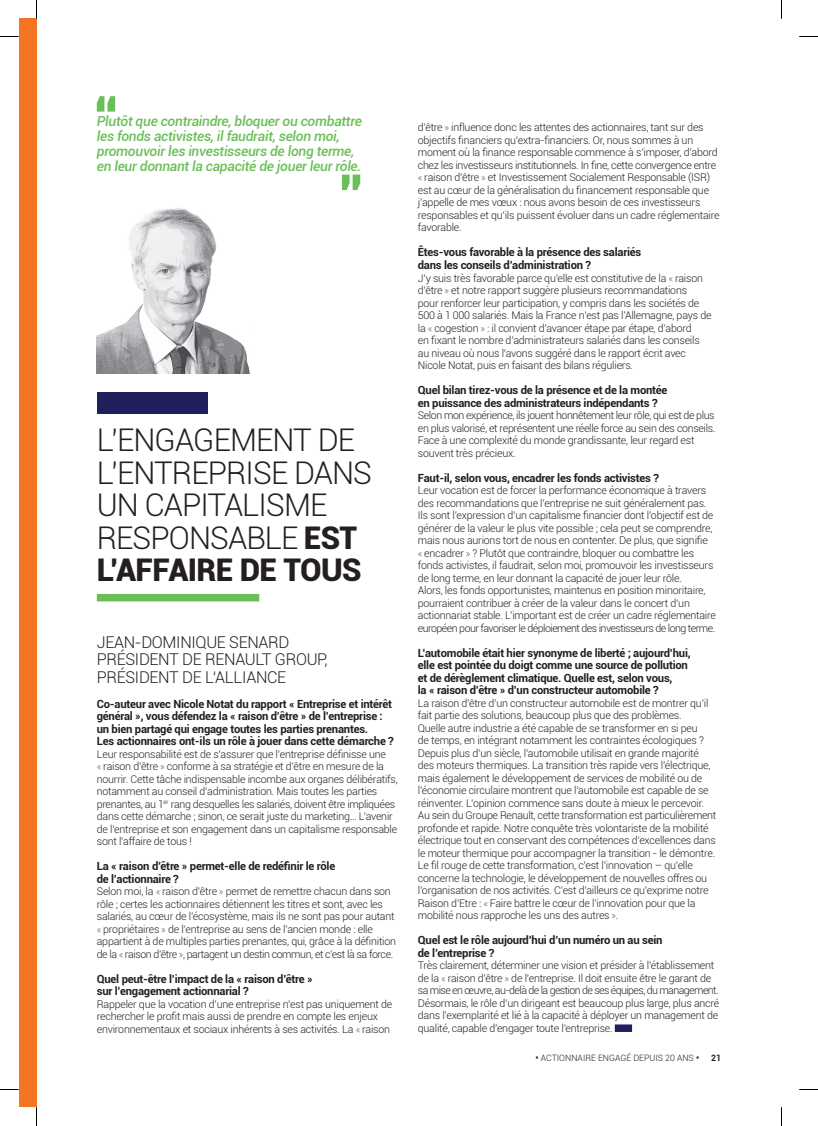
<style>
.page{position:relative;width:818px;height:1126px;background:#fff}
.page>*{position:absolute;margin:0;border:0;box-sizing:border-box;transform-origin:0 0}
.t1{font:300 31.25px/32.5px "Roboto";letter-spacing:-.03em;color:#231f20}
.t2{font:300 16.25px/17.5px "Roboto";letter-spacing:-.02em;color:#231f20}
.t3{font:italic 500 13.75px/15px "Roboto";letter-spacing:-.02em;color:#6bbf58}
.t4{font:700 11.25px/12.5px "Roboto";letter-spacing:-.02em;color:#231f20}
.t5{font:300 10.62px/12.5px "Roboto";letter-spacing:-.02em;color:#231f20}
.t6{font:300 8.75px "Roboto";color:#231f20}
.t7{font:700 8.75px "Roboto";color:#231f20}
.s1{font-weight:900}
.s2{font-weight:100}
.s3{font-weight:700}
</style>
<div class="page">
<div style="left:19px;top:19px;width:17px;height:1088px;background:#f47521"></div>
<div style="left:97px;top:594px;width:162px;height:7px;background:#6bbf58"></div>
<div style="left:614px;top:1024px;width:17px;height:7px;background:#201f5e"></div>
<div style="left:97px;top:392px;width:110px;height:21px;background:#201f5e"></div>
<img style="left:97px;top:208px;width:153px;height:165px">
<svg style="left:97px;top:96px;width:18px;height:16px"></svg>
<svg style="left:342px;top:174px;width:18px;height:16px"></svg>
<svg style="left:0;top:36px;width:19px;height:1px"></svg>
<svg style="left:799px;top:36px;width:18px;height:1px"></svg>
<svg style="left:0;top:1089px;width:19px;height:1px"></svg>
<svg style="left:799px;top:1089px;width:18px;height:1px"></svg>
<svg style="left:36px;top:0;width:1px;height:19px"></svg>
<svg style="left:36px;top:1107px;width:1px;height:18px"></svg>
<p class="t3" style="left:97px;top:113px;width:266px">Plutôt que contraindre, bloquer ou combattre les fonds activistes, il faudrait, selon moi, promouvoir les investisseurs de long terme, en leur donnant la capacité de jouer leur rôle.</p>
<h1 class="t1" style="left:97px;top:423px;width:276px">L’ENGAGEMENT DE<br>L’ENTREPRISE DANS<br>UN CAPITALISME<br>RESPONSABLE <span class="s1">EST<br>L’AFFAIRE DE TOUS</span></h1>
<h2 class="t2" style="left:97px;top:632px;width:232px">JEAN-DOMINIQUE SENARD<br>PRÉSIDENT DE RENAULT GROUP,<br>PRÉSIDENT DE L‘ALLIANCE</h2>
<p class="t4" style="left:97px;top:697px;width:298px">Co-auteur avec Nicole Notat du rapport « Entreprise et intérêt général », vous défendez la « raison d’être » de l’entreprise : un bien partagé qui engage toutes les parties prenantes.<br>Les actionnaires ont-ils un rôle à jouer dans cette démarche ?</p>
<p class="t5" style="left:97px;top:747px;width:302px">Leur responsabilité est de s’assurer que l’entreprise définisse une<br><span class="s2">«</span> raison d’être <span class="s2">»</span> conforme à sa stratégie et d’être en mesure de la nourrir. Cette tâche indispensable incombe aux organes délibératifs, notamment au conseil d’administration. Mais toutes les parties prenantes, au 1<sup>er</sup> rang desquelles les salariés, doivent être impliquées dans cette démarche ; sinon, ce serait juste du marketing… L’avenir de l’entreprise et son engagement dans un capitalisme responsable sont l’affaire de tous !</p>
<p class="t4" style="left:97px;top:859px;width:240px">La « raison d’être » permet-elle de redéfinir le rôle de l’actionnaire ?</p>
<p class="t5" style="left:97px;top:884px;width:300px">Selon moi, la <span class="s2">«</span> raison d’être <span class="s2">»</span> permet de remettre chacun dans son rôle ; certes les actionnaires détiennent les titres et sont, avec les salariés, au cœur de l’écosystème, mais ils ne sont pas pour autant <span class="s2">«</span> propriétaires <span class="s2">»</span> de l’entreprise au sens de l’ancien monde : elle appartient à de multiples parties prenantes, qui, grâce à la définition de la <span class="s2">«</span> raison d’être <span class="s2">»</span>, partagent un destin commun, et c’est là sa force.</p>
<p class="t4" style="left:97px;top:972px;width:217px">Quel peut-être l’impact de la « raison d’être » sur l’engagement actionnarial ?</p>
<p class="t5" style="left:97px;top:997px;width:297px">Rappeler que la vocation d’une entreprise n’est pas uniquement de rechercher le profit mais aussi de prendre en compte les enjeux environnementaux et sociaux inhérents à ses activités. La <span class="s2">«</span> raison</p>
<p class="t5" style="left:417px;top:121px;width:303px">d’être <span class="s2">»</span> influence donc les attentes des actionnaires, tant sur des objectifs financiers qu’extra-financiers. Or, nous sommes à un moment où la finance responsable commence à s’imposer, d’abord chez les investisseurs institutionnels. In fine, cette convergence entre <span class="s2">«</span> raison d’être <span class="s2">»</span> et Investissement Socialement Responsable (ISR) est au cœur de la généralisation du financement responsable que j’appelle de mes vœux : nous avons besoin de ces investisseurs responsables et qu’ils puissent évoluer dans un cadre réglementaire favorable.</p>
<p class="t4" style="left:417px;top:246px;width:225px">Êtes-vous favorable à la présence des salariés dans les conseils d’administration ?</p>
<p class="t5" style="left:417px;top:271px;width:295px">J’y suis très favorable parce qu’elle est constitutive de la <span class="s2">«</span> raison d’être <span class="s2">»</span> et notre rapport suggère plusieurs recommandations<br>pour renforcer leur participation, y compris dans les sociétés de 500 à 1 000 salariés. Mais la France n’est pas l’Allemagne, pays de la <span class="s2">«</span> cogestion <span class="s2">»</span> : il convient d’avancer étape par étape, d’abord<br>en fixant le nombre d’administrateurs salariés dans les conseils au niveau où nous l’avons suggéré dans le rapport écrit avec Nicole Notat, puis en faisant des bilans réguliers.</p>
<p class="t4" style="left:417px;top:383px;width:251px">Quel bilan tirez-vous de la présence et de la montée en puissance des administrateurs indépendants ?</p>
<p class="t5" style="left:417px;top:408px;width:299px">Selon mon expérience, ils jouent honnêtement leur rôle, qui est de plus en plus valorisé, et représentent une réelle force au sein des conseils.<br>Face à une complexité du monde grandissante, leur regard est souvent très précieux.</p>
<p class="t4" style="left:417px;top:471px;width:242px">Faut-il, selon vous, encadrer les fonds activistes ?</p>
<p class="t5" style="left:417px;top:483px;width:299px">Leur vocation est de forcer la performance économique à travers des recommandations que l’entreprise ne suit généralement pas.<br>Ils sont l’expression d’un capitalisme financier dont l’objectif est de générer de la valeur le plus vite possible ; cela peut se comprendre, mais nous aurions tort de nous en contenter. De plus, que signifie<br><span class="s2">«</span> encadrer <span class="s2">»</span> ? Plutôt que contraindre, bloquer ou combattre les fonds activistes, il faudrait, selon moi, promouvoir les investisseurs de long terme, en leur donnant la capacité de jouer leur rôle.<br>Alors, les fonds opportunistes, maintenus en position minoritaire, pourraient contribuer à créer de la valeur dans le concert d’un actionnariat stable. L’important est de créer un cadre réglementaire européen pour favoriser le déploiement des investisseurs de long terme.</p>
<p class="t4" style="left:417px;top:646px;width:274px">L’automobile était hier synonyme de liberté ; aujourd’hui, elle est pointée du doigt comme une source de pollution et de dérèglement climatique. Quelle est, selon vous,<br>la « raison d’être » d’un constructeur automobile ?</p>
<p class="t5" style="left:417px;top:696px;width:300px">La raison d’être d’un constructeur automobile est de montrer qu’il fait partie des solutions, beaucoup plus que des problèmes.<br>Quelle autre industrie a été capable de se transformer en si peu<br>de temps, en intégrant notamment les contraintes écologiques ?<br>Depuis plus d’un siècle, l’automobile utilisait en grande majorité des moteurs thermiques. La transition très rapide vers l’électrique, mais également le développement de services de mobilité ou de l’économie circulaire montrent que l’automobile est capable de se réinventer. L’opinion commence sans doute à mieux le percevoir.<br>Au sein du Groupe Renault, cette transformation est particulièrement profonde et rapide. Notre conquête très volontariste de la mobilité électrique tout en conservant des compétences d’excellences dans le moteur thermique pour accompagner la transition - le démontre.<br>Le fil rouge de cette transformation, c’est l’innovation – qu’elle concerne la technologie, le développement de nouvelles offres ou l’organisation de nos activités. C’est d’ailleurs ce qu’exprime notre Raison d’Etre : <span class="s2">«</span> Faire battre le cœur de l’innovation pour que la mobilité nous rapproche les uns des autres <span class="s2">»</span>.</p>
<p class="t4" style="left:417px;top:933px;width:246px">Quel est le rôle aujourd’hui d’un numéro un au sein de l’entreprise ?</p>
<p class="t5" style="left:417px;top:958px;width:303px">Très clairement, déterminer une vision et présider à l’établissement de la <span class="s2">«</span> raison d’être <span class="s2">»</span> de l’entreprise. Il doit ensuite être le garant de sa mise en œuvre, au-delà de la gestion de ses équipes, du management.<br>Désormais, le rôle d’un dirigeant est beaucoup plus large, plus ancré dans l’exemplarité et lié à la capacité à déployer un management de qualité, capable d’engager toute l’entreprise.</p>
<p class="t6" style="left:535px;top:1051px;width:165px"><span class="s3">•</span> ACTIONNAIRE ENGAGÉ DEPUIS 20 ANS <span class="s3">•</span></p>
<p class="t7" style="left:710px;top:1051px;width:12px">21</p>
</div>
